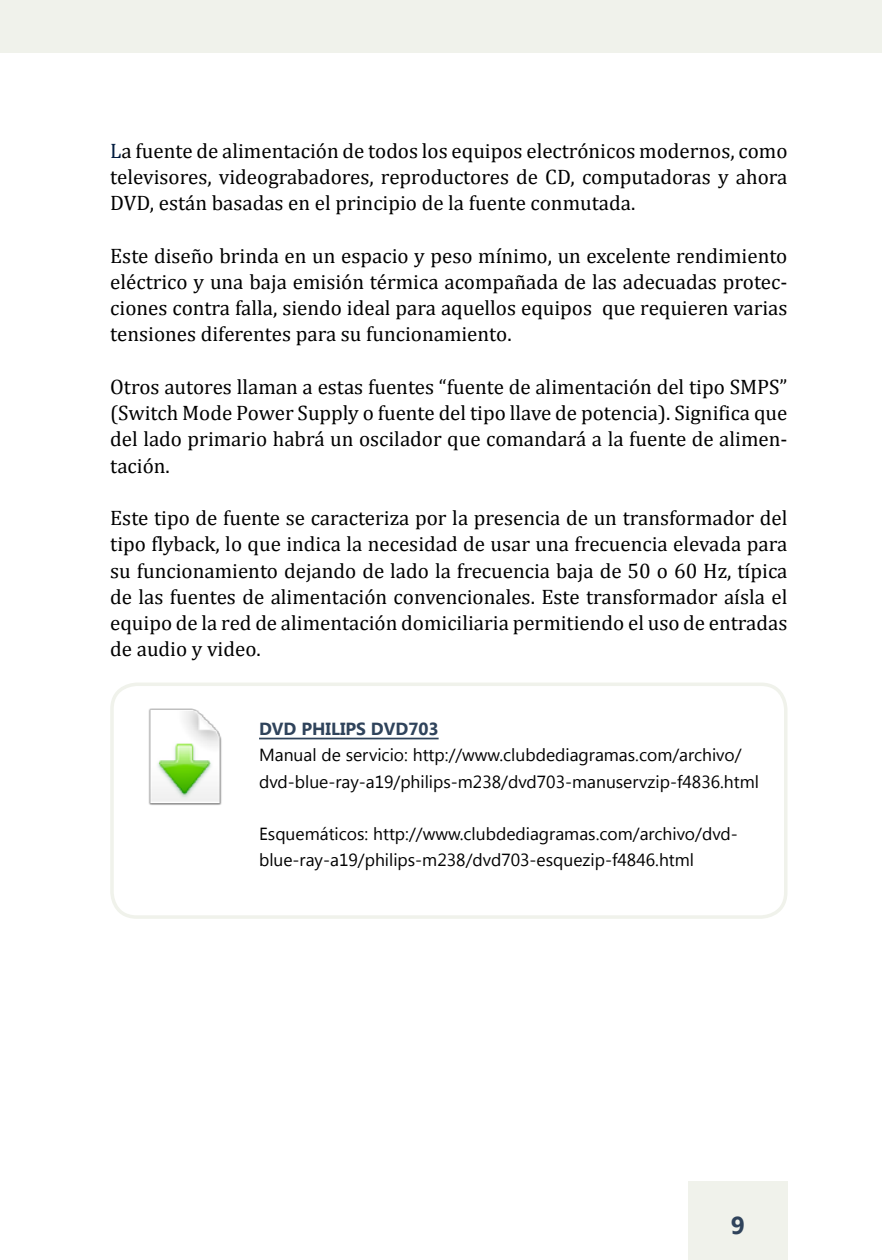
<style>
.page{position:relative;width:882px;height:1260px;background:#fff}
.page>*{position:absolute;margin:0;border:0;box-sizing:border-box;transform-origin:0 0}
.t1{font:700 24.5px "Segoe UI";color:#2f435b}
.t2{font:21px/26.2px "Cambria";color:#000;text-align:justify}
.t3{font:17.5px/26.2px "Segoe UI";color:#000}
.t4{font:700 17.5px "Segoe UI";color:#2f435b}
.s1{color:#031d40}
</style>
<div class="page">
<div style="left:0;top:0;width:882px;height:52px;background:#f0f2eb"></div>
<div style="left:688px;top:1181px;width:100px;height:79px;background:#f0f2eb"></div>
<hr style="left:259px;top:738px;width:180px;height:1px;background:#2f435b">
<div style="left:110px;top:683px;width:678px;height:236px;border:4px solid #f0f2eb;border-radius:25px"></div>
<img style="left:148px;top:708px;width:74px;height:97px">
<p class="t2" style="left:110px;top:137px;width:679px"><span class="s1">L</span>a fuente de alimentación de todos los equipos electrónicos modernos, como televisores, videograbadores, reproductores de CD, computadoras y ahora DVD, están basadas en el principio de la fuente conmutada.</p>
<p class="t2" style="left:110px;top:242px;width:679px">Este diseño brinda en un espacio y peso mínimo, un excelente rendimiento eléctrico y una baja emisión térmica acompañada de las adecuadas protec&shy;ciones contra falla, siendo ideal para aquellos equipos que requieren varias tensiones diferentes para su funcionamiento.</p>
<p class="t2" style="left:110px;top:373px;width:679px">Otros autores llaman a estas fuentes “fuente de alimentación del tipo SMPS” (Switch Mode Power Supply o fuente del tipo llave de potencia). Significa que del lado primario habrá un oscilador que comandará a la fuente de alimen&shy;tación.</p>
<p class="t2" style="left:110px;top:505px;width:679px">Este tipo de fuente se caracteriza por la presencia de un transformador del tipo flyback, lo que indica la necesidad de usar una frecuencia elevada para su funcionamiento dejando de lado la frecuencia baja de 50 o 60 Hz, típica de las fuentes de alimentación convencionales. Este transformador aísla el equipo de la red de alimentación domiciliaria permitiendo el uso de entradas de audio y video.</p>
<p class="t4" style="left:259px;top:716px;width:181px">DVD PHILIPS DVD703</p>
<p class="t3" style="left:259px;top:741px;width:502px">Manual de servicio: http://www.clubdediagramas.com/archivo/ dvd-blue-ray-a19/philips-m238/dvd703-manuservzip-f4836.html</p>
<p class="t3" style="left:259px;top:820px;width:480px">Esquemáticos: http://www.clubdediagramas.com/archivo/dvd&shy;blue-ray-a19/philips-m238/dvd703-esquezip-f4846.html</p>
<p class="t1" style="left:731px;top:1208px;width:16px">9</p>
</div>
